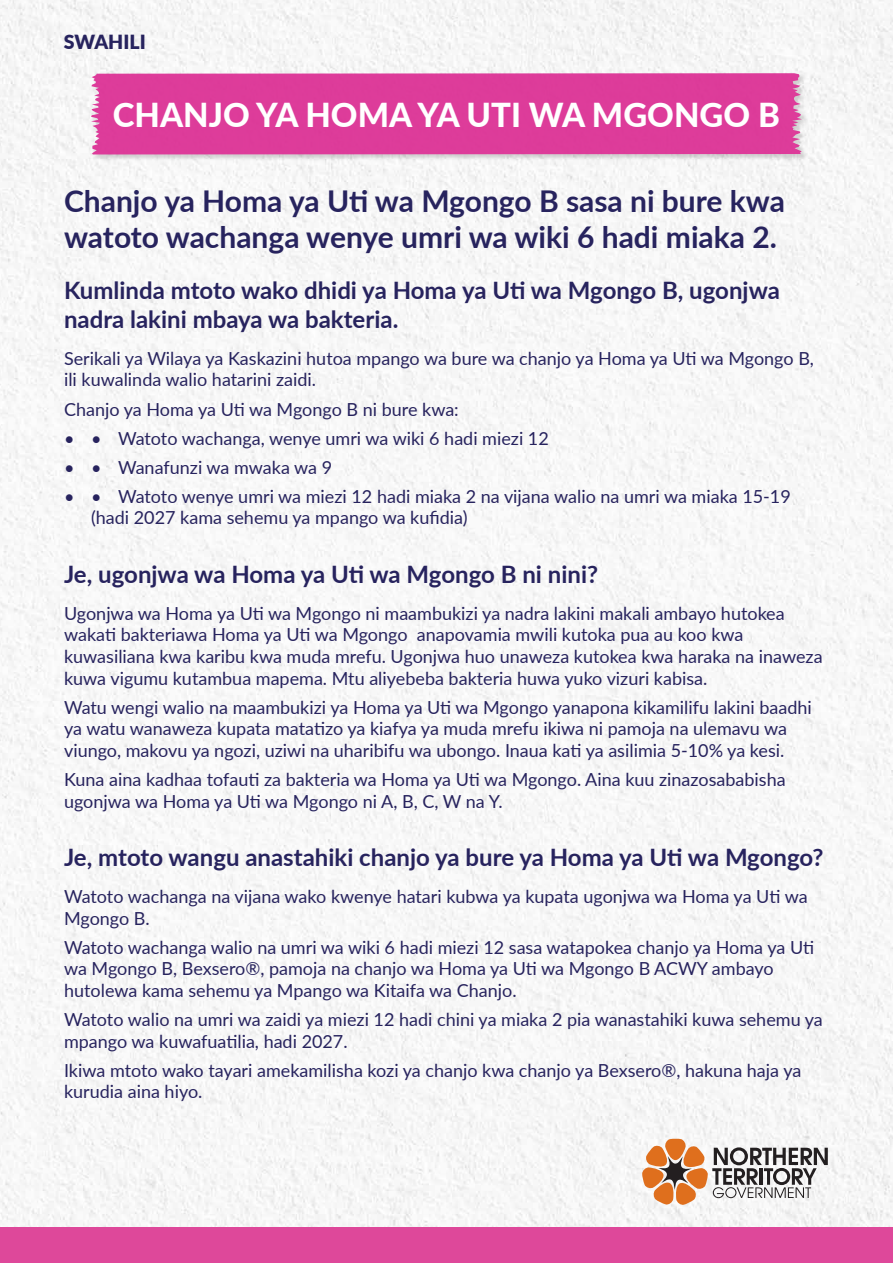
<style>
.page{position:relative;width:893px;height:1263px;background:#fff}
.page>*{position:absolute;margin:0;border:0;box-sizing:border-box;transform-origin:0 0}
.t1{font:800 33px "Lato";color:#fff}
.t2{font:700 30px/36px "Lato";color:#27235e}
.t3{font:700 24px/28.8px "Lato";color:#27235e}
.t4{font:900 19.5px "Lato";color:#27235e}
.t5{font:18px/21.6px "Lato";color:#27235e}
</style>
<div class="page">
<img style="left:0;top:0;width:893px;height:1227px">
<svg style="left:642px;top:1138px;width:186px;height:67px"></svg>
<div style="left:0;top:1227px;width:893px;height:36px;background:#de489a"></div>
<img style="left:90px;top:72px;width:720px;height:91px">
<div style="left:91px;top:73px;width:711px;height:81px;background:#dd3c9a"></div>
<p class="t4" style="left:64px;top:27px;width:83px">SWAHILI</p>
<h1 class="t1" style="left:113px;top:91px;width:668px">CHANJO YA HOMA YA UTI WA MGONGO B</h1>
<h2 class="t2" style="left:64px;top:182px;width:722px">Chanjo ya Homa ya Uti wa Mgongo B sasa ni bure kwa watoto wachanga wenye umri wa wiki 6 hadi miaka 2.</h2>
<h3 class="t3" style="left:64px;top:275px;width:717px">Kumlinda mtoto wako dhidi ya Homa ya Uti wa Mgongo B, ugonjwa nadra lakini mbaya wa bakteria.</h3>
<p class="t5" style="left:64px;top:347px;width:751px">Serikali ya Wilaya ya Kaskazini hutoa mpango wa bure wa chanjo ya Homa ya Uti wa Mgongo B, ili kuwalinda walio hatarini zaidi.</p>
<p class="t5" style="left:64px;top:397px;width:396px">Chanjo ya Homa ya Uti wa Mgongo B ni bure kwa:</p>
<p class="t5" style="left:64px;top:426px;width:486px">• • Watoto wachanga, wenye umri wa wiki 6 hadi miezi 12</p>
<p class="t5" style="left:64px;top:456px;width:270px">• • Wanafunzi wa mwaka wa 9</p>
<p class="t5" style="left:91px;top:485px;width:701px;text-indent:-27px">• • Watoto wenye umri wa miezi 12 hadi miaka 2 na vijana walio na umri wa miaka 15-19 (hadi 2027 kama sehemu ya mpango wa kufidia)</p>
<h3 class="t3" style="left:64px;top:559px;width:536px">Je, ugonjwa wa Homa ya Uti wa Mgongo B ni nini?</h3>
<p class="t5" style="left:64px;top:602px;width:760px">Ugonjwa wa Homa ya Uti wa Mgongo ni maambukizi ya nadra lakini makali ambayo hutokea wakati bakteriawa Homa ya Uti wa Mgongo anapovamia mwili kutoka pua au koo kwa kuwasiliana kwa karibu kwa muda mrefu. Ugonjwa huo unaweza kutokea kwa haraka na inaweza kuwa vigumu kutambua mapema. Mtu aliyebeba bakteria huwa yuko vizuri kabisa.</p>
<p class="t5" style="left:64px;top:696px;width:749px">Watu wengi walio na maambukizi ya Homa ya Uti wa Mgongo yanapona kikamilifu lakini baadhi ya watu wanaweza kupata matatizo ya kiafya ya muda mrefu ikiwa ni pamoja na ulemavu wa viungo, makovu ya ngozi, uziwi na uharibifu wa ubongo. Inaua kati ya asilimia 5-10% ya kesi.</p>
<p class="t5" style="left:64px;top:768px;width:723px">Kuna aina kadhaa tofauti za bakteria wa Homa ya Uti wa Mgongo. Aina kuu zinazosababisha ugonjwa wa Homa ya Uti wa Mgongo ni A, B, C, W na Y.</p>
<h3 class="t3" style="left:64px;top:842px;width:761px">Je, mtoto wangu anastahiki chanjo ya bure ya Homa ya Uti wa Mgongo?</h3>
<p class="t5" style="left:64px;top:885px;width:745px">Watoto wachanga na vijana wako kwenye hatari kubwa ya kupata ugonjwa wa Homa ya Uti wa<br>Mgongo B.</p>
<p class="t5" style="left:64px;top:936px;width:752px">Watoto wachanga walio na umri wa wiki 6 hadi miezi 12 sasa watapokea chanjo ya Homa ya Uti wa Mgongo B, Bexsero®, pamoja na chanjo wa Homa ya Uti wa Mgongo B ACWY ambayo hutolewa kama sehemu ya Mpango wa Kitaifa wa Chanjo.</p>
<p class="t5" style="left:64px;top:1008px;width:760px">Watoto walio na umri wa zaidi ya miezi 12 hadi chini ya miaka 2 pia wanastahiki kuwa sehemu ya mpango wa kuwafuatilia, hadi 2027.</p>
<p class="t5" style="left:64px;top:1059px;width:739px">Ikiwa mtoto wako tayari amekamilisha kozi ya chanjo kwa chanjo ya Bexsero®, hakuna haja ya kurudia aina hiyo.</p>
</div>
